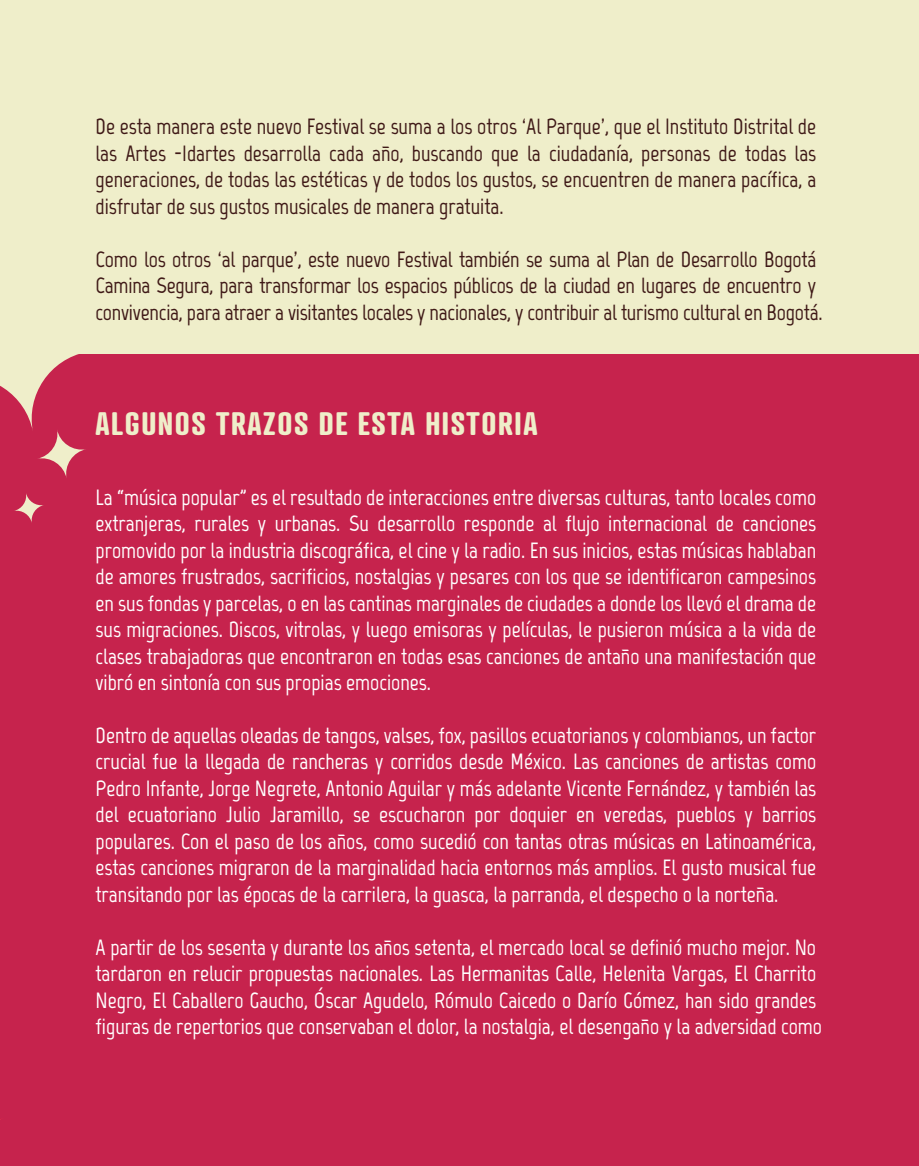
<style>
.page{position:relative;width:919px;height:1166px;background:#fff}
.page>*{position:absolute;margin:0;border:0;box-sizing:border-box;transform-origin:0 0}
.t1{font:700 31.5px "Atrament";letter-spacing:.05em;color:#efeeca}
.t2{font:700 22.05px/26.4px "Marvel";color:#fff;text-align:justify}
.t3{font:700 22.05px/26.4px "Marvel";letter-spacing:-.01em;color:#3f1917;text-align:justify}
.s1{font-family:"Bebas Neue Pro Sm E Rg";font-weight:400}
</style>
<div class="page">
<div style="left:0;top:0;width:918px;height:1166px;background:#efeeca"></div>
<div style="left:0;top:354px;width:918px;height:812px;background:#c6234d"></div>
<svg style="left:0;top:354px;width:79px;height:76px"></svg>
<svg style="left:37px;top:429px;width:50px;height:50px"></svg>
<svg style="left:13px;top:492px;width:31px;height:31px"></svg>
<p class="t3" style="left:95px;top:113px;width:721px">De esta manera este nuevo Festival se suma a los otros <span class="s1">‘</span>Al Parque<span class="s1">’</span>, que el Instituto Distrital de las Artes -Idartes desarrolla cada año, buscando que la ciudadanía, personas de todas las generaciones, de todas las estéticas y de todos los gustos, se encuentren de manera pacífica, a disfrutar de sus gustos musicales de manera gratuita.</p>
<p class="t3" style="left:95px;top:246px;width:728px;text-align:left">Como los otros <span class="s1">‘</span>al parque<span class="s1">’</span>, este nuevo Festival también se suma al Plan de Desarrollo Bogotá<br>Camina Segura, para transformar los espacios públicos de la ciudad en lugares de encuentro y convivencia, para atraer a visitantes locales y nacionales, y contribuir al turismo cultural en Bogotá.</p>
<h1 class="t1" style="left:95px;top:403px;width:443px">ALGUNOS TRAZOS DE ESTA HISTORIA</h1>
<p class="t2" style="left:95px;top:484px;width:721px">La “música popular” es el resultado de interacciones entre diversas culturas, tanto locales como extranjeras, rurales y urbanas. Su desarrollo responde al flujo internacional de canciones promovido por la industria discográfica, el cine y la radio. En sus inicios, estas músicas hablaban de amores frustrados, sacrificios, nostalgias y pesares con los que se identificaron campesinos en sus fondas y parcelas, o en las cantinas marginales de ciudades a donde los llevó el drama de sus migraciones. Discos, vitrolas, y luego emisoras y películas, le pusieron música a la vida de clases trabajadoras que encontraron en todas esas canciones de antaño una manifestación que vibró en sintonía con sus propias emociones.</p>
<p class="t2" style="left:95px;top:722px;width:721px">Dentro de aquellas oleadas de tangos, valses, fox, pasillos ecuatorianos y colombianos, un factor crucial fue la llegada de rancheras y corridos desde México. Las canciones de artistas como Pedro Infante, Jorge Negrete, Antonio Aguilar y más adelante Vicente Fernández, y también las del ecuatoriano Julio Jaramillo, se escucharon por doquier en veredas, pueblos y barrios populares. Con el paso de los años, como sucedió con tantas otras músicas en Latinoamérica, estas canciones migraron de la marginalidad hacia entornos más amplios. El gusto musical fue transitando por las épocas de la carrilera, la guasca, la parranda, el despecho o la norteña.</p>
<p class="t2" style="left:95px;top:934px;width:727px;text-align:left">A partir de los sesenta y durante los años setenta, el mercado local se definió mucho mejor. No tardaron en relucir propuestas nacionales. Las Hermanitas Calle, Helenita Vargas, El Charrito Negro, El Caballero Gaucho, Óscar Agudelo, Rómulo Caicedo o Darío Gómez, han sido grandes figuras de repertorios que conservaban el dolor, la nostalgia, el desengaño y la adversidad como</p>
</div>
